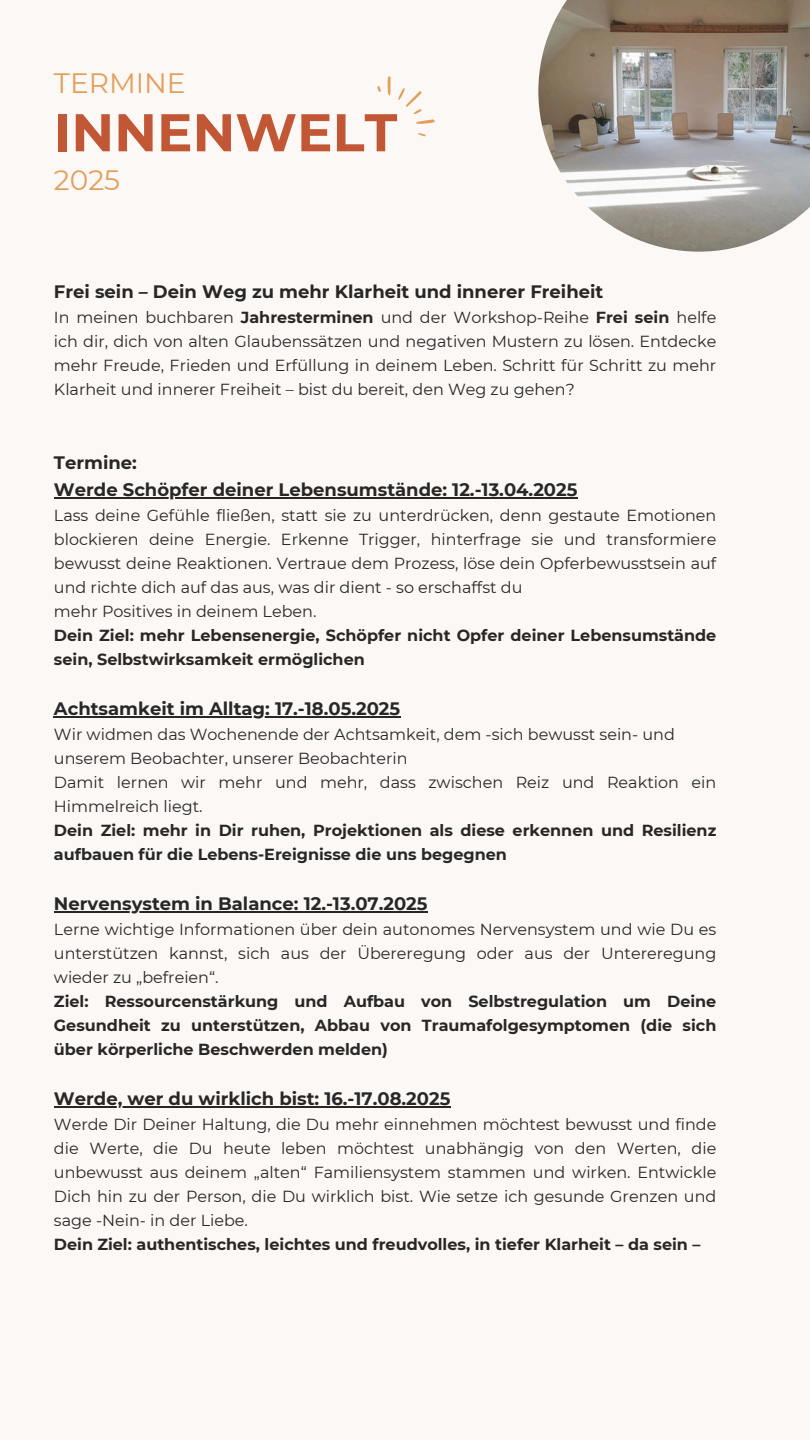
<style>
.page{position:relative;width:810px;height:1440px;background:#fbf8f6}
.page>*{position:absolute;margin:0;border:0;box-sizing:border-box;transform-origin:0 0}
.t1{font:700 53px "Montserrat";color:#c25736}
.t2{font:28px "Montserrat";color:#e39f5a}
.t3{font:700 18px "Montserrat";color:#282727}
.t4{font:16px/24px "Montserrat";color:#282727;text-align:justify}
.t5{font:700 16px/24px "Montserrat";color:#282727}
.s1{font-weight:700}
</style>
<div class="page">
<hr style="left:54px;top:497px;width:524px;height:2px;background:#282727">
<hr style="left:54px;top:716px;width:221px;height:2px;background:#282727">
<hr style="left:275px;top:716px;width:125px;height:2px;background:#282727">
<hr style="left:54px;top:911px;width:250px;height:2px;background:#282727">
<hr style="left:304px;top:911px;width:124px;height:2px;background:#282727">
<hr style="left:54px;top:1106px;width:270px;height:2px;background:#282727">
<hr style="left:324px;top:1106px;width:126px;height:2px;background:#282727">
<img style="left:538px;top:0;width:272px;height:252px">
<svg style="left:377px;top:76px;width:58px;height:61px"></svg>
<p class="t2" style="left:54px;top:66px;width:133px">TERMINE</p>
<p class="t1" style="left:54px;top:100px;width:345px">INNENWELT</p>
<p class="t2" style="left:54px;top:163px;width:68px">2025</p>
<p class="t3" style="left:54px;top:280px;width:551px">Frei sein – Dein Weg zu mehr Klarheit und innerer Freiheit</p>
<h2 class="t4" style="left:54px;top:306px;width:664px">In meinen buchbaren <span class="s1">Jahresterminen</span> und der Workshop-Reihe <span class="s1">Frei sein</span> helfe ich dir, dich von alten Glaubenssätzen und negativen Mustern zu lösen. Entdecke mehr Freude, Frieden und Erfüllung in deinem Leben. Schritt für Schritt zu mehr Klarheit und innerer Freiheit – bist du bereit, den Weg zu gehen?</h2>
<h1 class="t3" style="left:54px;top:451px;width:84px">Termine:</h1>
<h2 class="t3" style="left:54px;top:478px;width:525px">Werde Schöpfer deiner Lebensumstände: 12.-13.04.2025</h2>
<p class="t4" style="left:54px;top:504px;width:664px">Lass deine Gefühle fließen, statt sie zu unterdrücken, denn gestaute Emotionen blockieren deine Energie. Erkenne Trigger, hinterfrage sie und transformiere bewusst deine Reaktionen. Vertraue dem Prozess, löse dein Opferbewusstsein auf und richte dich auf das aus, was dir dient - so erschaffst du</p>
<p class="t4" style="left:54px;top:600px;width:264px">mehr Positives in deinem Leben.</p>
<p class="t5" style="left:54px;top:624px;width:664px">Dein Ziel: mehr Lebensenergie, Schöpfer nicht Opfer deiner Lebensumstände sein, Selbstwirksamkeit ermöglichen</p>
<p class="t3" style="left:54px;top:697px;width:348px">Achtsamkeit im Alltag: 17.-18.05.2025</p>
<p class="t4" style="left:54px;top:723px;width:622px">Wir widmen das Wochenende der Achtsamkeit, dem -sich bewusst sein- und</p>
<p class="t4" style="left:54px;top:747px;width:355px">unserem Beobachter, unserer Beobachterin</p>
<p class="t4" style="left:54px;top:771px;width:664px">Damit lernen wir mehr und mehr, dass zwischen Reiz und Reaktion ein<br>Himmelreich liegt.</p>
<p class="t5" style="left:54px;top:819px;width:664px">Dein Ziel: mehr in Dir ruhen, Projektionen als diese erkennen und Resilienz aufbauen für die Lebens-Ereignisse die uns begegnen</p>
<p class="t3" style="left:54px;top:892px;width:375px">Nervensystem in Balance: 12.-13.07.2025</p>
<p class="t4" style="left:54px;top:918px;width:664px">Lerne wichtige Informationen über dein autonomes Nervensystem und wie Du es unterstützen kannst, sich aus der Übereregung oder aus der Untereregung wieder zu „befreien“.</p>
<p class="t5" style="left:54px;top:990px;width:664px;text-align:justify">Ziel: Ressourcenstärkung und Aufbau von Selbstregulation um Deine Gesundheit zu unterstützen, Abbau von Traumafolgesymptomen (die sich über körperliche Beschwerden melden)</p>
<p class="t3" style="left:54px;top:1087px;width:398px">Werde, wer du wirklich bist: 16.-17.08.2025</p>
<p class="t4" style="left:54px;top:1113px;width:664px">Werde Dir Deiner Haltung, die Du mehr einnehmen möchtest bewusst und finde die Werte, die Du heute leben möchtest unabhängig von den Werten, die unbewusst aus deinem „alten“ Familiensystem stammen und wirken. Entwickle Dich hin zu der Person, die Du wirklich bist. Wie setze ich gesunde Grenzen und sage -Nein- in der Liebe.</p>
<p class="t5" style="left:54px;top:1233px;width:648px">Dein Ziel: authentisches, leichtes und freudvolles, in tiefer Klarheit – da sein –</p>
</div>
